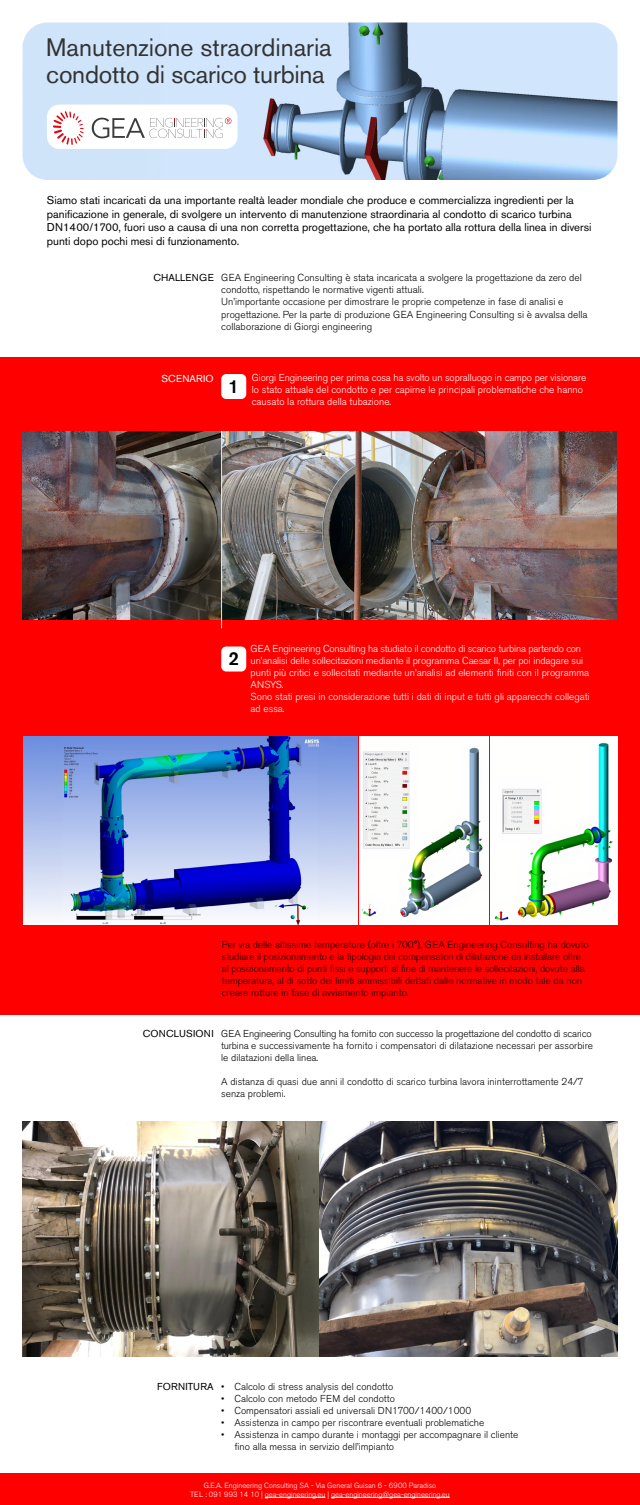
<style>
.page{position:relative;width:640px;height:1505px;background:#fff}
.page>*{position:absolute;margin:0;border:0;box-sizing:border-box;transform-origin:0 0}
.t1{font:25px/27.5px "Akzidenz Grotesk BE";color:#333}
.t2{font:500 18.75px "Akzidenz Grotesk BE";color:#000}
.t3{font:11.25px/13.5px "Akzidenz Grotesk BE";color:#000}
.t4{font:300 10.12px/12.1px "Akzidenz Grotesk BE";color:#000}
.t5{font:300 10px/12px "Akzidenz Grotesk BE";color:#000}
.t6{font:300 10px/12px "Akzidenz Grotesk BE";color:#fff}
.t7{font:10px "Akzidenz Grotesk BE";letter-spacing:.02em;color:#000}
.t8{font:10px "Akzidenz Grotesk BE";letter-spacing:.02em;color:#fff}
.t9{font:300 7.5px/9px "Akzidenz Grotesk BE";color:#fff;text-align:center}
</style>
<div class="page">
<div style="left:0;top:357px;width:640px;height:657px;background:#f00"></div>
<img style="left:22px;top:22px;width:596px;height:158px">
<div style="left:221px;top:374px;width:25px;height:25px;background:#fff;border-radius:5px"></div>
<div style="left:221px;top:647px;width:25px;height:25px;background:#fff;border-radius:5px"></div>
<img style="left:22px;top:432px;width:595px;height:187px">
<img style="left:23px;top:737px;width:595px;height:187px">
<hr style="left:221px;top:432px;width:1px;height:196px;background:#e6e6e6">
<img style="left:22px;top:1121px;width:596px;height:235px">
<div style="left:0;top:1474px;width:640px;height:31px;background:#f00"></div>
<hr style="left:265px;top:1497px;width:60px;height:1px;background:#fff">
<hr style="left:331px;top:1497px;width:119px;height:1px;background:#fff">
<div style="left:47px;top:105px;width:191px;height:44px;background:#fff;border-radius:12px"></div>
<svg style="left:53px;top:111px;width:31px;height:34px"></svg>
<svg style="left:92px;top:118px;width:139px;height:20px"></svg>
<h1 class="t1" style="left:46px;top:33px;width:287px">Manutenzione straordinaria condotto di scarico turbina</h1>
<p class="t3" style="left:47px;top:193px;width:546px">Siamo stati incaricati da una importante realtà leader mondiale che produce e commercializza ingredienti per la panificazione in generale, di svolgere un intervento di manutenzione straordinaria al condotto di scarico turbina DN1400/1700, fuori uso a causa di una non corretta progettazione, che ha portato alla rottura della linea in diversi punti dopo pochi mesi di funzionamento.</p>
<p class="t7" style="left:154px;top:272px;width:62px">CHALLENGE</p>
<p class="t4" style="left:221px;top:272px;width:368px">GEA Engineering Consulting è stata incaricata a svolgere la progettazione da zero del condotto, rispettando le normative vigenti attuali.<br>Un’importante occasione per dimostrare le proprie competenze in fase di analisi e progettazione. Per la parte di produzione GEA Engineering Consulting si è avvalsa della collaborazione di Giorgi engineering</p>
<p class="t8" style="left:161px;top:372px;width:54px">SCENARIO</p>
<h2 class="t2" style="left:228px;top:375px;width:12px">1</h2>
<p class="t6" style="left:252px;top:372px;width:336px">Giorgi Engineering per prima cosa ha svolto un sopralluogo in campo per visionare lo stato attuale del condotto e per capirne le principali problematiche che hanno causato la rottura della tubazione.</p>
<h2 class="t2" style="left:228px;top:647px;width:12px">2</h2>
<p class="t6" style="left:251px;top:643px;width:341px">GEA Engineering Consulting ha studiato il condotto di scarico turbina partendo con un’analisi delle sollecitazioni mediante il programma Caesar II, per poi indagare sui punti più critici e sollecitati mediante un’analisi ad elementi finiti con il programma ANSYS.<br>Sono stati presi in considerazione tutti i dati di input e tutti gli apparecchi collegati ad essa.</p>
<p class="t5" style="left:222px;top:939px;width:368px">Per via delle altissime temperature (oltre i 700°), GEA Engineering Consulting ha dovuto studiare il posizionamento e la tipologia dei compensatori di dilatazione da installare oltre al posizionamento di punti fissi e supporti al fine di mantenere le sollecitazioni, dovute alla temperatura, al di sotto dei limiti ammissibili dettati dalle normative in modo tale da non creare rotture in fase di avviamento impianto.</p>
<p class="t7" style="left:143px;top:1027px;width:72px">CONCLUSIONI</p>
<p class="t5" style="left:221px;top:1027px;width:373px">GEA Engineering Consulting ha fornito con successo la progettazione del condotto di scarico turbina e successivamente ha fornito i compensatori di dilatazione necessari per assorbire le dilatazioni della linea.</p>
<p class="t5" style="left:221px;top:1075px;width:364px">A distanza di quasi due anni il condotto di scarico turbina lavora ininterrottamente 24/7 senza problemi.</p>
<p class="t7" style="left:157px;top:1380px;width:58px">FORNITURA</p>
<p class="t5" style="left:221px;top:1380px;width:174px">• Calcolo di stress analysis del condotto</p>
<p class="t5" style="left:221px;top:1392px;width:175px">• Calcolo con metodo FEM del condotto</p>
<p class="t5" style="left:221px;top:1404px;width:251px">• Compensatori assiali ed universali DN1700/1400/1000</p>
<p class="t5" style="left:221px;top:1416px;width:264px">• Assistenza in campo per riscontrare eventuali problematiche</p>
<p class="t5" style="left:234px;top:1428px;width:286px;text-indent:-13px">• Assistenza in campo durante i montaggi per accompagnare il cliente fino alla messa in servizio dell’impianto</p>
<p class="t9" style="left:190px;top:1481px;width:261px">G.E.A. Engineering Consulting SA - Via General Guisan 6 - 6900 Paradiso<br>TEL : 091 993 14 10 | gea-engineering.eu | gea-engineering@gea-engineering.eu</p>
</div>
